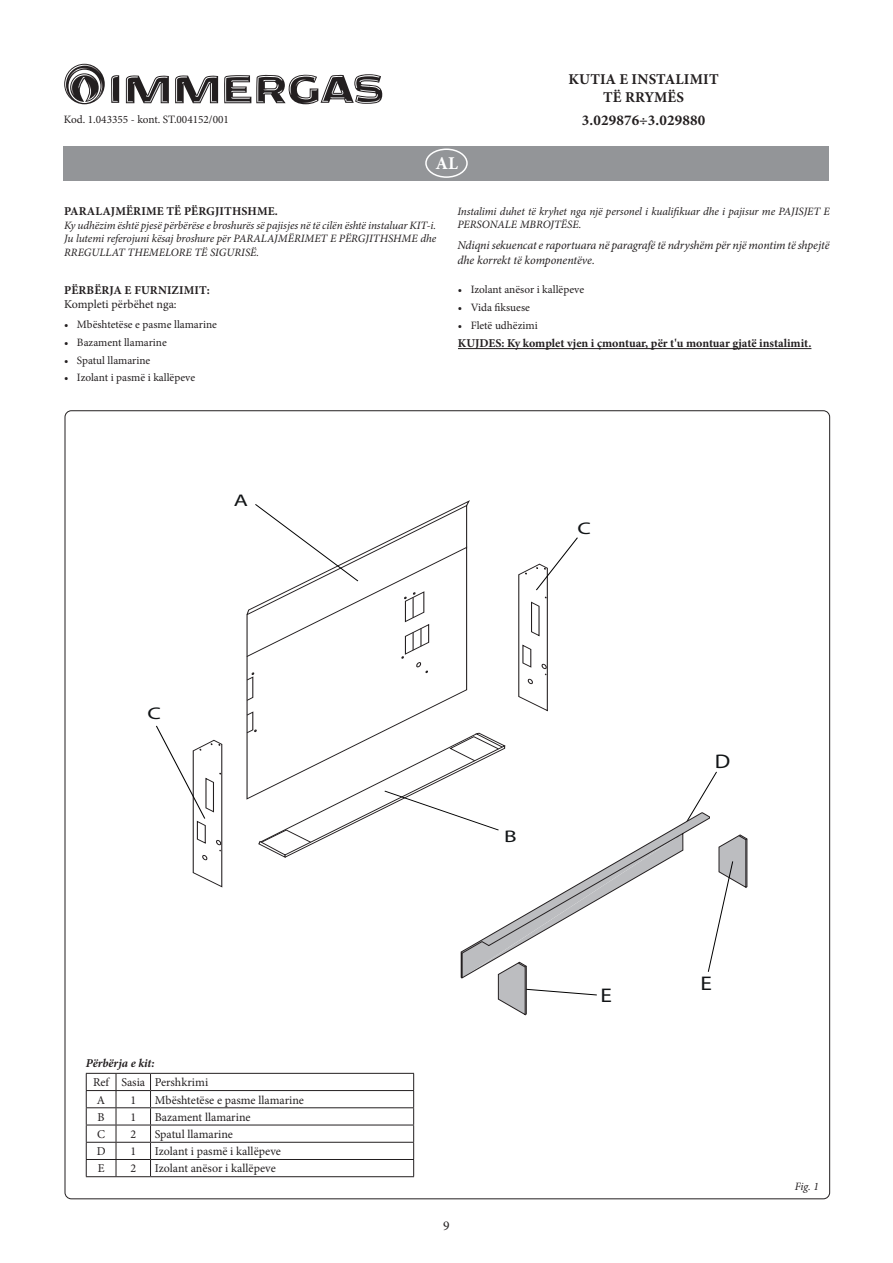
<style>
.page{position:relative;width:893px;height:1263px;background:#fff}
.page>*{position:absolute;margin:0;border:0;box-sizing:border-box;transform-origin:0 0}
.t1{font:19.8px "Myriad Pro";color:#111416;scale:1.18 1}
.t2{font:700 18px "Minion Pro";color:#fff}
.t3{font:16.95px "Myriad Pro";color:#111416;scale:1.37 1}
.Titolo{font:700 15px/18px "Minion Pro";letter-spacing:.01em;color:#231f20;text-align:center}
.t4{font:13.5px "Minion Pro";color:#231f20}
.Tabella{font:12px "Minion Pro";color:#231f20}
.Testo_Spazio{font:italic 12px/14.4px "Minion Pro";letter-spacing:-.01em;color:#231f20}
.Testo_Spazio-2{font:700 12px "Minion Pro";color:#231f20}
.Sottotitolo{font:700 12px "Minion Pro";letter-spacing:.01em;color:#231f20}
.Testo_Spazio-3{font:12px "Minion Pro";color:#231f20}
.Legenda{font:italic 700 12px "Minion Pro";letter-spacing:-.005em;color:#231f20}
.Testo_Spazio-4{font:italic 11.25px/13.5px "Minion Pro";letter-spacing:-.005em;color:#231f20;text-align:justify}
.Testo{font:11.25px "Minion Pro";color:#231f20}
.Legenda-2{font:italic 11.25px "Minion Pro";color:#231f20}
</style>
<div class="page">
<svg style="left:111px;top:75px;width:8px;height:28px"></svg>
<svg style="left:126px;top:75px;width:43px;height:28px"></svg>
<svg style="left:175px;top:75px;width:43px;height:28px"></svg>
<svg style="left:224px;top:74px;width:158px;height:30px"></svg>
<svg style="left:64px;top:64px;width:41px;height:40px"></svg>
<div style="left:64px;top:146px;width:765px;height:34px;background:#939598"></div>
<div style="left:425px;top:148px;width:43px;height:30px;border:2px solid #fff;border-radius:50%"></div>
<hr style="left:458px;top:348px;width:353px;height:1px;background:#231f20">
<hr style="left:86px;top:1107px;width:30px;height:1px;background:#231f20">
<hr style="left:116px;top:1107px;width:35px;height:1px;background:#231f20">
<hr style="left:151px;top:1107px;width:263px;height:1px;background:#231f20">
<hr style="left:86px;top:1125px;width:30px;height:1px;background:#231f20">
<hr style="left:116px;top:1125px;width:35px;height:1px;background:#231f20">
<hr style="left:151px;top:1125px;width:263px;height:1px;background:#231f20">
<hr style="left:86px;top:1142px;width:30px;height:1px;background:#231f20">
<hr style="left:116px;top:1142px;width:35px;height:1px;background:#231f20">
<hr style="left:151px;top:1142px;width:263px;height:1px;background:#231f20">
<hr style="left:86px;top:1159px;width:30px;height:1px;background:#231f20">
<hr style="left:116px;top:1159px;width:35px;height:1px;background:#231f20">
<hr style="left:151px;top:1159px;width:263px;height:1px;background:#231f20">
<hr style="left:86px;top:1176px;width:30px;height:1px;background:#231f20">
<hr style="left:116px;top:1176px;width:35px;height:1px;background:#231f20">
<hr style="left:151px;top:1176px;width:263px;height:1px;background:#231f20">
<hr style="left:86px;top:1073px;width:30px;height:1px;background:#231f20">
<svg style="left:86px;top:1074px;width:1px;height:102px"></svg>
<hr style="left:116px;top:1073px;width:35px;height:1px;background:#231f20">
<svg style="left:116px;top:1074px;width:1px;height:102px"></svg>
<hr style="left:151px;top:1073px;width:263px;height:1px;background:#231f20">
<svg style="left:150px;top:1074px;width:1px;height:102px"></svg>
<svg style="left:413px;top:1074px;width:1px;height:102px"></svg>
<hr style="left:86px;top:1090px;width:30px;height:1px;background:#231f20">
<hr style="left:116px;top:1090px;width:35px;height:1px;background:#231f20">
<hr style="left:151px;top:1090px;width:263px;height:1px;background:#231f20">
<svg style="left:156px;top:726px;width:67px;height:161px"></svg>
<svg style="left:246px;top:500px;width:501px;height:515px"></svg>
<p class="Testo" style="left:64px;top:112px;width:167px">Kod. 1.043355 - kont. ST.004152/001</p>
<p class="t2" style="left:435px;top:150px;width:24px">AL</p>
<p class="Titolo" style="left:568px;top:70px;width:152px">KUTIA E INSTALIMIT<br>TË RRYMËS</p>
<p class="Titolo" style="left:582px;top:111px;width:125px">3.029876÷3.029880</p>
<p class="Sottotitolo" style="left:64px;top:203px;width:215px">PARALAJMËRIME TË PËRGJITHSHME.</p>
<p class="Testo_Spazio-4" style="left:64px;top:219px;width:374px">Ky udhëzim është pjesë përbërëse e broshurës së pajisjes në të cilën është instaluar KIT-i.<br>Ju lutemi referojuni kësaj broshure për PARALAJMËRIMET E PËRGJITHSHME dhe RREGULLAT THEMELORE TË SIGURISË.</p>
<p class="Sottotitolo" style="left:64px;top:281px;width:147px">PËRBËRJA E FURNIZIMIT:</p>
<p class="Testo_Spazio-3" style="left:64px;top:296px;width:114px">Kompleti përbëhet nga:</p>
<p class="Testo" style="left:64px;top:317px;width:154px">• Mbështetëse e pasme llamarine</p>
<p class="Testo" style="left:64px;top:335px;width:104px">• Bazament llamarine</p>
<p class="Testo" style="left:64px;top:352px;width:88px">• Spatul llamarine</p>
<p class="Testo" style="left:64px;top:370px;width:132px">• Izolant i pasmë i kallëpeve</p>
<p class="Testo_Spazio-4" style="left:458px;top:205px;width:374px">Instalimi duhet të kryhet nga një personel i kualifikuar dhe i pajisur me PAJISJET E<br>PERSONALE MBROJTËSE.</p>
<p class="Testo_Spazio" style="left:458px;top:238px;width:373px">Ndiqni sekuencat e raportuara në paragrafë të ndryshëm për një montim të shpejtë dhe korrekt të komponentëve.</p>
<p class="Testo" style="left:458px;top:282px;width:128px">• Izolant anësor i kallëpeve</p>
<p class="Testo" style="left:458px;top:300px;width:74px">• Vida fiksuese</p>
<p class="Testo" style="left:458px;top:318px;width:81px">• Fletë udhëzimi</p>
<p class="Testo_Spazio-2" style="left:458px;top:335px;width:355px">KUJDES: Ky komplet vjen i çmontuar, për t'u montuar gjatë instalimit.</p>
<p class="t3" style="left:234px;top:489px;width:12px">A</p>
<p class="t3" style="left:577px;top:518px;width:11px">C</p>
<p class="t3" style="left:148px;top:703px;width:11px">C</p>
<p class="Legenda" style="left:86px;top:1054px;width:70px">Përbërja e kit:</p>
<p class="Tabella" style="left:93px;top:1074px;width:18px">Ref</p>
<p class="Tabella" style="left:121px;top:1074px;width:25px">Sasia</p>
<p class="Tabella" style="left:155px;top:1074px;width:55px">Pershkrimi</p>
<p class="Tabella" style="left:97px;top:1092px;width:10px">A</p>
<p class="Tabella" style="left:130px;top:1092px;width:7px">1</p>
<p class="Tabella" style="left:155px;top:1092px;width:151px">Mbështetëse e pasme llamarine</p>
<p class="Tabella" style="left:98px;top:1109px;width:9px">B</p>
<p class="Tabella" style="left:130px;top:1109px;width:7px">1</p>
<p class="Tabella" style="left:155px;top:1109px;width:97px">Bazament llamarine</p>
<p class="Tabella" style="left:97px;top:1126px;width:9px">C</p>
<p class="Tabella" style="left:130px;top:1126px;width:7px">2</p>
<p class="Tabella" style="left:155px;top:1126px;width:80px">Spatul llamarine</p>
<p class="Tabella" style="left:97px;top:1143px;width:10px">D</p>
<p class="Tabella" style="left:130px;top:1143px;width:7px">1</p>
<p class="Tabella" style="left:155px;top:1143px;width:128px">Izolant i pasmë i kallëpeve</p>
<p class="Tabella" style="left:98px;top:1160px;width:8px">E</p>
<p class="Tabella" style="left:130px;top:1160px;width:7px">2</p>
<p class="Tabella" style="left:155px;top:1160px;width:123px">Izolant anësor i kallëpeve</p>
<p class="t3" style="left:504px;top:826px;width:11px">B</p>
<p class="t1" style="left:601px;top:983px;width:11px">E</p>
<p class="t4" style="left:443px;top:1217px;width:8px">9</p>
<p class="t1" style="left:715px;top:749px;width:15px">D</p>
<p class="t1" style="left:701px;top:971px;width:11px">E</p>
<p class="Legenda-2" style="left:795px;top:1178px;width:25px">Fig. 1</p>
</div>
